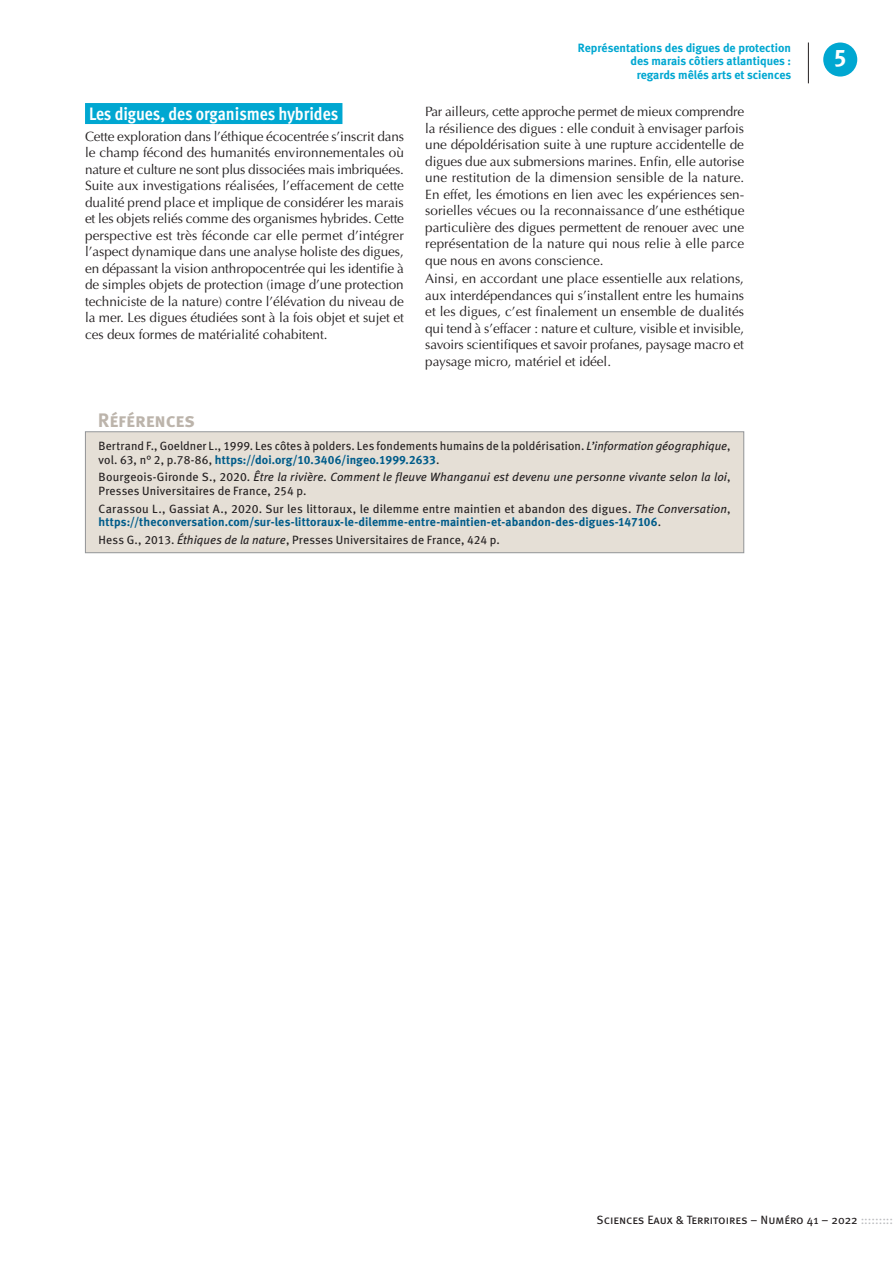
<style>
.page{position:relative;width:893px;height:1263px;background:#fff}
.page>*{position:absolute;margin:0;border:0;box-sizing:border-box;transform-origin:0 0}
.t1{font:24px "Meta Bold Caps Expert";color:#fff}
.Titre_Référence{font:19.5px "Meta Bold LF Caps";color:#bcb4ab}
.H1_bleu{font:700 18px "Meta Cond OT";color:#fff}
.Texte_article{font:13.5px/16.5px "Optima";letter-spacing:-.005em;color:#231f20;text-align:justify}
.Références{font:12px/13.5px "Meta Book LF";letter-spacing:.01em;color:#231f20}
.Références-2{font:12px/13.5px "Meta Bold LF";letter-spacing:.01em;color:#005c8a}
.Références-3{font:italic 12px/13.5px "Meta Book LF";letter-spacing:.01em;color:#231f20}
.t2{font:12px/13.5px "Meta Bold LF";color:#00a7d1;text-align:right}
.t3{font:12px "Meta Book Caps";color:#231f20}
.s1{font-style:italic}
.s2{font-family:"Meta Bold LF";color:#005c8a}
.s3{font-style:normal}
.s4{font-family:"Meta Book LF";color:#231f20}
.s5{font-family:"Meta Book LF";font-style:italic;color:#231f20}
.s6{color:#bcbdc0}
</style>
<div class="page">
<div style="left:823px;top:43px;width:34px;height:34px;background:#00a7d1;border-radius:50%"></div>
<hr style="left:808px;top:43px;width:1px;height:40px;background:#231f20">
<div style="left:85px;top:103px;width:257px;height:21px;background:#00a7d1"></div>
<div style="left:85px;top:432px;width:659px;height:121px;background:#e5dfd6"></div>
<div style="left:85px;top:431px;width:659px;height:122px;border:1px solid #939598"></div>
<p class="H1_bleu" style="left:89px;top:102px;width:250px">Les digues, des organismes hybrides</p>
<p class="Texte_article" style="left:85px;top:128px;width:320px">Cette exploration dans l’éthique écocentrée s’inscrit dans le champ fécond des humanités environnementales où nature et culture ne sont plus dissociées mais imbriquées.<br>Suite aux investigations réalisées, l’effacement de cette dualité prend place et implique de considérer les marais et les objets reliés comme des organismes hybrides. Cette perspective est très féconde car elle permet d’intégrer l’aspect dynamique dans une analyse holiste des digues, en dépassant la vision anthropocentrée qui les identifie à de simples objets de protection (image d’une protection techniciste de la nature) contre l’élévation du niveau de la mer. Les digues étudiées sont à la fois objet et sujet et ces deux formes de matérialité cohabitent.</p>
<p class="t2" style="left:578px;top:41px;width:215px">Représentations des digues de protection des marais côtiers atlantiques :<br>regards mêlés arts et sciences</p>
<p class="Texte_article" style="left:425px;top:104px;width:321px">Par ailleurs, cette approche permet de mieux comprendre la résilience des digues : elle conduit à envisager parfois une dépoldérisation suite à une rupture accidentelle de digues due aux submersions marines. Enfin, elle autorise une restitution de la dimension sensible de la nature.<br>En effet, les émotions en lien avec les expériences sen&shy;sorielles vécues ou la reconnaissance d’une esthétique particulière des digues permettent de renouer avec une représentation de la nature qui nous relie à elle parce que nous en avons conscience.</p>
<p class="Texte_article" style="left:425px;top:271px;width:321px">Ainsi, en accordant une place essentielle aux relations, aux interdépendances qui s’installent entre les humains et les digues, c’est finalement un ensemble de dualités qui tend à s’effacer : nature et culture, visible et invisible, savoirs scientifiques et savoir profanes, paysage macro et paysage micro, matériel et idéel.</p>
<p class="Titre_Référence" style="left:98px;top:409px;width:99px">Références</p>
<p class="Références" style="left:99px;top:439px;width:634px">Bertrand F., Goeldner L., 1999. Les côtes à polders. Les fondements humains de la poldérisation. <span class="s1">L’information géographique</span>, vol. 63, n° 2, p.78-86, <span class="s2">https://doi.org/10.3406/ingeo.1999.2633</span>.</p>
<p class="Références-3" style="left:99px;top:470px;width:634px"><span class="s3">Bourgeois-Gironde S., 2020.</span> Être la rivière. Comment le fleuve Whanganui est devenu une personne vivante selon la loi<span class="s3">,<br>Presses Universitaires de France, 254 p.</span></p>
<p class="Références-2" style="left:99px;top:501px;width:634px"><span class="s4">Carassou L., Gassiat A., 2020. Sur les littoraux, le dilemme entre maintien et abandon des digues.</span> <span class="s5">The Conversation</span><span class="s4">, </span>https://theconversation.com/sur-les-littoraux-le-dilemme-entre-maintien-et-abandon-des-digues-147106<span class="s4">.</span></p>
<p class="Références" style="left:99px;top:533px;width:403px">Hess G., 2013. <span class="s1">Éthiques de la nature</span>, Presses Universitaires de France, 424 p.</p>
<h1 class="t1" style="left:834px;top:43px;width:13px">5</h1>
<p class="t3" style="left:597px;top:1213px;width:298px">Sciences Eaux &amp; Territoires – Numéro 41 – 2022 <span class="s6">:::::::::</span></p>
</div>
